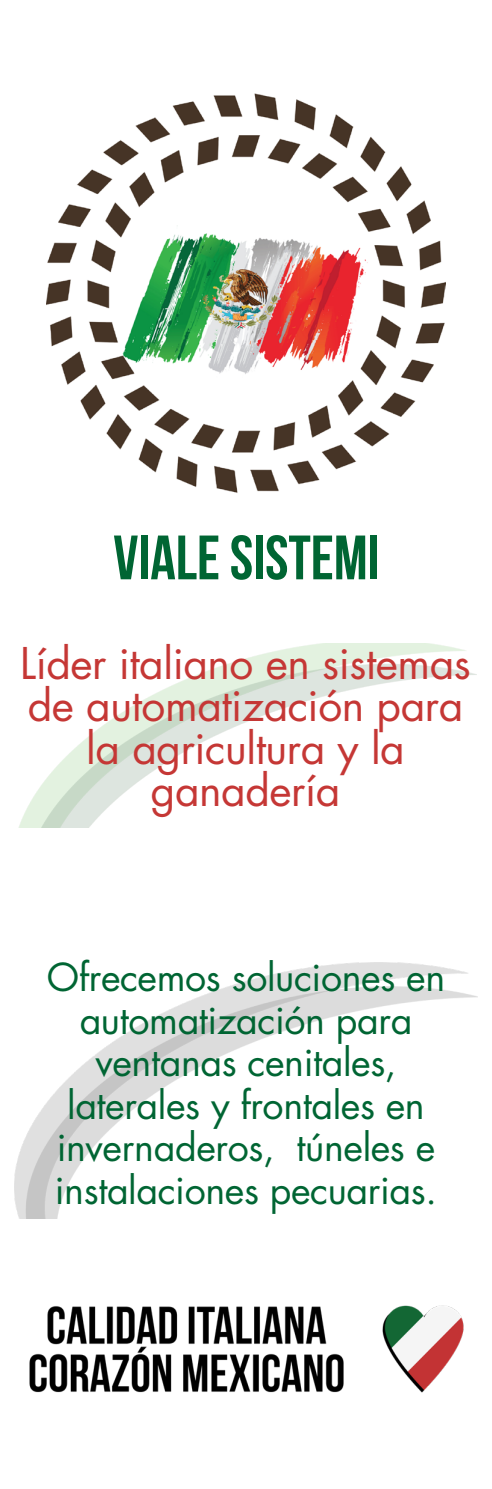
<style>
.page{position:relative;width:492px;height:1489px;background:#fff}
.page>*{position:absolute;margin:0;border:0;box-sizing:border-box;transform-origin:0 0}
.t1{font:62.5px "Bebas Neue";color:#006533}
.t2{font:42.5px/42.5px "Futura Std";letter-spacing:-.01em;color:#c53735;text-align:center}
.t3{font:37.5px/42.5px "Futura Std";letter-spacing:-.01em;color:#006533;text-align:center}
</style>
<div class="page">
<img style="left:18px;top:643px;width:458px;height:185px">
<img style="left:15px;top:962px;width:462px;height:256px">
<img style="left:47px;top:93px;width:398px;height:400px">
<img style="left:29px;top:1305px;width:435px;height:88px">
<h1 class="t1" style="left:113px;top:523px;width:267px">VIALE SISTEMI</h1>
<p class="t2" style="left:20px;top:642px;width:451px">Líder italiano en sistemas de automatización para la agricultura y la ganadería</p>
<p class="t3" style="left:47px;top:956px;width:399px">Ofrecemos soluciones en automatización para ventanas cenitales, laterales y frontales en invernaderos, túneles e instalaciones pecuarias.</p>
</div>
